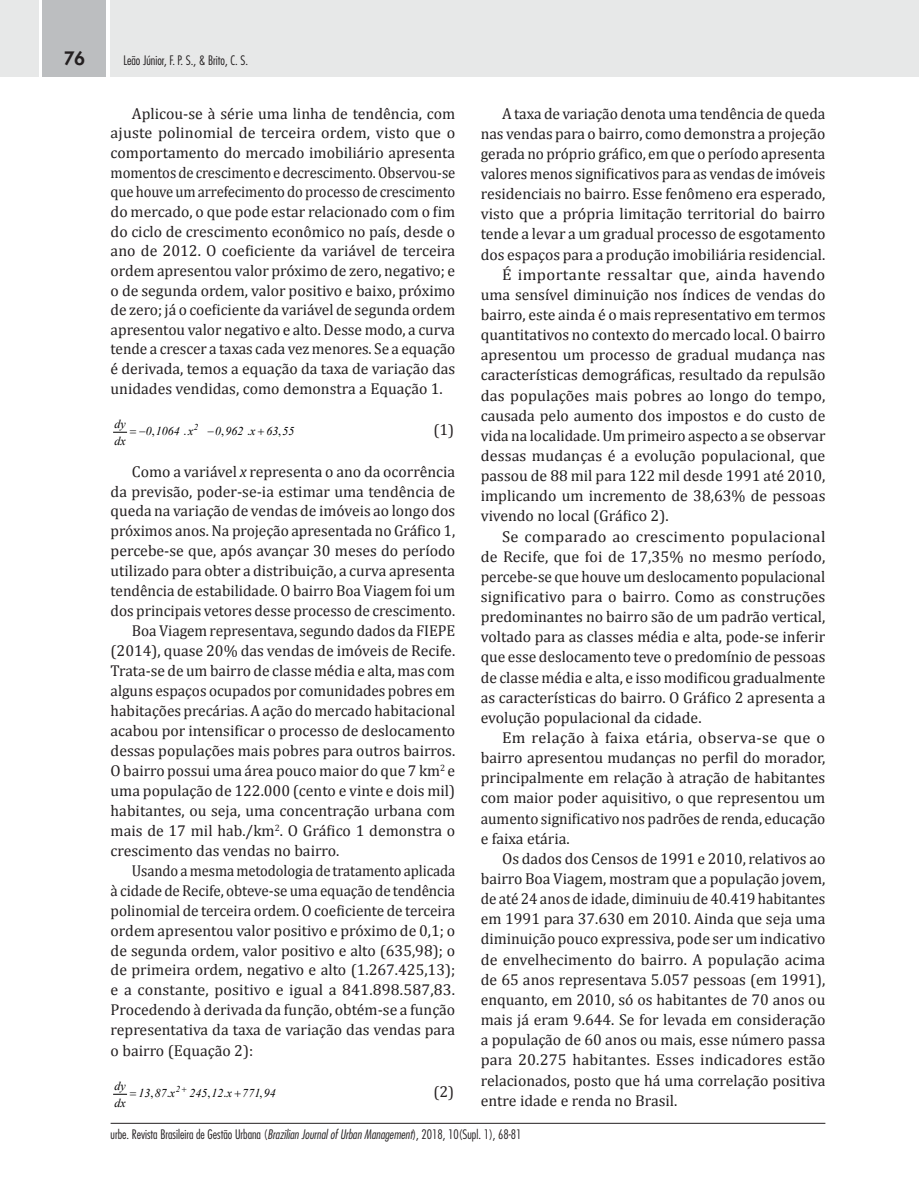
<style>
.page{position:relative;width:919px;height:1191px;background:#fff}
.page>*{position:absolute;margin:0;border:0;box-sizing:border-box;transform-origin:0 0}
.t1{font:800 18px "Futura Std";color:#231f20}
.Paragraph{font:15.75px/20.1px "Cambria";color:#231f20;text-align:justify}
.Paragraph-2{font:15.75px/20.1px "Cambria";color:#231f20;text-align:justify;scale:1.04 1}
.Paragraph-3{font:15.75px/20.1px "Cambria";color:#231f20;text-align:justify;scale:1.05 1}
.Paragraph-4{font:15.75px/20px "Cambria";color:#231f20;text-align:justify;scale:.93 1}
.Equation{font:15.75px "Cambria";color:#231f20}
.t2{font:300 condensed 12.75px "Futura Std";color:#231f20}
.t3{font:italic 12px "Times New Roman";color:#000}
.t4{font:12px "Times New Roman";color:#000}
.t5{font:italic 9px "Times New Roman";color:#000}
.s1{font-style:italic}
</style>
<div class="page">
<hr style="left:111px;top:1123px;width:714px;height:1px;background:#231f20">
<div style="left:111px;top:0;width:807px;height:77px;background:#e7e8e8"></div>
<div style="left:43px;top:0;width:63px;height:77px;background:#bcbec0"></div>
<div style="left:0;top:0;width:38px;height:77px;background:#e7e8e8"></div>
<hr style="left:918px;top:0;width:1px;height:77px;background:#e7e8e8">
<svg style="left:114px;top:431px;width:14px;height:2px"></svg>
<svg style="left:114px;top:1093px;width:14px;height:2px"></svg>
<p class="t1" style="left:64px;top:47px;width:22px">76</p>
<p class="t2" style="left:123px;top:53px;width:126px">Leão Júnior, F. P. S., &amp; Brito, C. S.</p>
<p class="Paragraph" style="left:111px;top:103px;width:346px;line-height:19.6px;text-indent:21px">Aplicou-se à série uma linha de tendência, com ajuste polinomial de terceira ordem, visto que o comportamento do mercado imobiliário apresenta momentos de crescimento e decrescimento. Observou‑se que houve um arrefecimento do processo de crescimento do mercado, o que pode estar relacionado com o fim do ciclo de crescimento econômico no país, desde o ano de 2012. O coeficiente da variável de terceira ordem apresentou valor próximo de zero, negativo; e o de segunda ordem, valor positivo e baixo, próximo de zero; já o coeficiente da variável de segunda ordem apresentou valor negativo e alto. Desse modo, a curva tende a crescer a taxas cada vez menores. Se a equação é derivada, temos a equação da taxa de variação das unidades vendidas, como demonstra a Equação 1.</p>
<p class="t4" style="left:152px;top:423px;width:4px">,</p>
<p class="t4" style="left:183px;top:423px;width:4px">.</p>
<p class="t4" style="left:221px;top:423px;width:4px">,</p>
<p class="t4" style="left:247px;top:423px;width:4px">.</p>
<p class="t4" style="left:278px;top:423px;width:4px">,</p>
<p class="t3" style="left:114px;top:415px;width:13px">dy</p>
<p class="t5" style="left:194px;top:420px;width:6px">2</p>
<p class="t3" style="left:139px;top:423px;width:56px">−0 1064 x</p>
<p class="t3" style="left:207px;top:423px;width:89px">−0 962 x 63 55</p>
<p class="t3" style="left:114px;top:432px;width:13px">dx</p>
<p class="Equation" style="left:433px;top:421px;width:22px">(1)</p>
<p class="Paragraph" style="left:111px;top:461px;width:346px;text-indent:21px">Como a variável <span class="s1">x</span> representa o ano da ocorrência da previsão, poder-se-ia estimar uma tendência de queda na variação de vendas de imóveis ao longo dos próximos anos. Na projeção apresentada no Gráfico 1, percebe-se que, após avançar 30 meses do período utilizado para obter a distribuição, a curva apresenta tendência de estabilidade. O bairro Boa Viagem foi um dos principais vetores desse processo de crescimento.</p>
<p class="Paragraph" style="left:111px;top:621px;width:346px;text-indent:21px">Boa Viagem representava, segundo dados da FIEPE (2014), quase 20% das vendas de imóveis de Recife.<br>Trata-se de um bairro de classe média e alta, mas com alguns espaços ocupados por comunidades pobres em habitações precárias. A ação do mercado habitacional acabou por intensificar o processo de deslocamento dessas populações mais pobres para outros bairros.<br>O bairro possui uma área pouco maior do que 7 km<sup>2</sup> e uma população de 122.000 (cento e vinte e dois mil) habitantes, ou seja, uma concentração urbana com mais de 17 mil hab./km<sup>2</sup>. O Gráfico 1 demonstra o crescimento das vendas no bairro.</p>
<p class="Paragraph-4" style="left:111px;top:860px;width:372px;text-indent:21px">Usando a mesma metodologia de tratamento aplicada à cidade de Recife, obteve-se uma equação de tendência polinomial de terceira ordem. O coeficiente de terceira ordem apresentou valor positivo e próximo de 0,1; o de segunda ordem, valor positivo e alto (635,98); o de primeira ordem, negativo e alto (1.267.425,13); e a constante, positivo e igual a 841.898.587,83.<br>Procedendo à derivada da função, obtém-se a função representativa da taxa de variação das vendas para o bairro (Equação 2):</p>
<p class="t4" style="left:150px;top:1084px;width:21px">, .</p>
<p class="t4" style="left:207px;top:1084px;width:20px">, .</p>
<p class="t4" style="left:259px;top:1084px;width:4px">,</p>
<p class="t3" style="left:114px;top:1077px;width:13px">dy</p>
<p class="t5" style="left:176px;top:1082px;width:6px">2</p>
<p class="t3" style="left:138px;top:1085px;width:139px">13 87 x 245 12 x 771 94</p>
<p class="t3" style="left:114px;top:1094px;width:13px">dx</p>
<p class="Equation" style="left:433px;top:1082px;width:22px">(2)</p>
<p class="Paragraph" style="left:480px;top:103px;width:346px;text-indent:21px">A taxa de variação denota uma tendência de queda nas vendas para o bairro, como demonstra a projeção gerada no próprio gráfico, em que o período apresenta valores menos significativos para as vendas de imóveis residenciais no bairro. Esse fenômeno era esperado, visto que a própria limitação territorial do bairro tende a levar a um gradual processo de esgotamento dos espaços para a produção imobiliária residencial.</p>
<p class="Paragraph-3" style="left:480px;top:264px;width:330px;text-indent:21px">É importante ressaltar que, ainda havendo uma sensível diminuição nos índices de vendas do bairro, este ainda é o mais representativo em termos quantitativos no contexto do mercado local. O bairro apresentou um processo de gradual mudança nas características demográficas, resultado da repulsão das populações mais pobres ao longo do tempo, causada pelo aumento dos impostos e do custo de vida na localidade. Um primeiro aspecto a se observar dessas mudanças é a evolução populacional, que passou de 88 mil para 122 mil desde 1991 até 2010, implicando um incremento de 38,63% de pessoas vivendo no local (Gráfico 2).</p>
<p class="Paragraph-2" style="left:480px;top:526px;width:333px;text-indent:21px">Se comparado ao crescimento populacional de Recife, que foi de 17,35% no mesmo período, percebe-se que houve um deslocamento populacional significativo para o bairro. Como as construções predominantes no bairro são de um padrão vertical, voltado para as classes média e alta, pode-se inferir que esse deslocamento teve o predomínio de pessoas de classe média e alta, e isso modificou gradualmente as características do bairro. O Gráfico 2 apresenta a evolução populacional da cidade.</p>
<p class="Paragraph-2" style="left:480px;top:727px;width:333px;text-indent:21px">Em relação à faixa etária, observa-se que o bairro apresentou mudanças no perfil do morador, principalmente em relação à atração de habitantes com maior poder aquisitivo, o que representou um aumento significativo nos padrões de renda, educação e faixa etária.</p>
<p class="Paragraph" style="left:480px;top:848px;width:346px;text-indent:21px">Os dados dos Censos de 1991 e 2010, relativos ao bairro Boa Viagem, mostram que a população jovem, de até 24 anos de idade, diminuiu de 40.419 habitantes em 1991 para 37.630 em 2010. Ainda que seja uma diminuição pouco expressiva, pode ser um indicativo de envelhecimento do bairro. A população acima de 65 anos representava 5.057 pessoas (em 1991), enquanto, em 2010, só os habitantes de 70 anos ou mais já eram 9.644. Se for levada em consideração a população de 60 anos ou mais, esse número passa para 20.275 habitantes. Esses indicadores estão relacionados, posto que há uma correlação positiva entre idade e renda no Brasil.</p>
<p class="t2" style="left:111px;top:1126px;width:412px">urbe. Revista Brasileira de Gestão Urbana (<span class="s1">Brazilian Journal of Urban Management</span>), 2018, 10(Supl. 1), 68-81</p>
</div>
